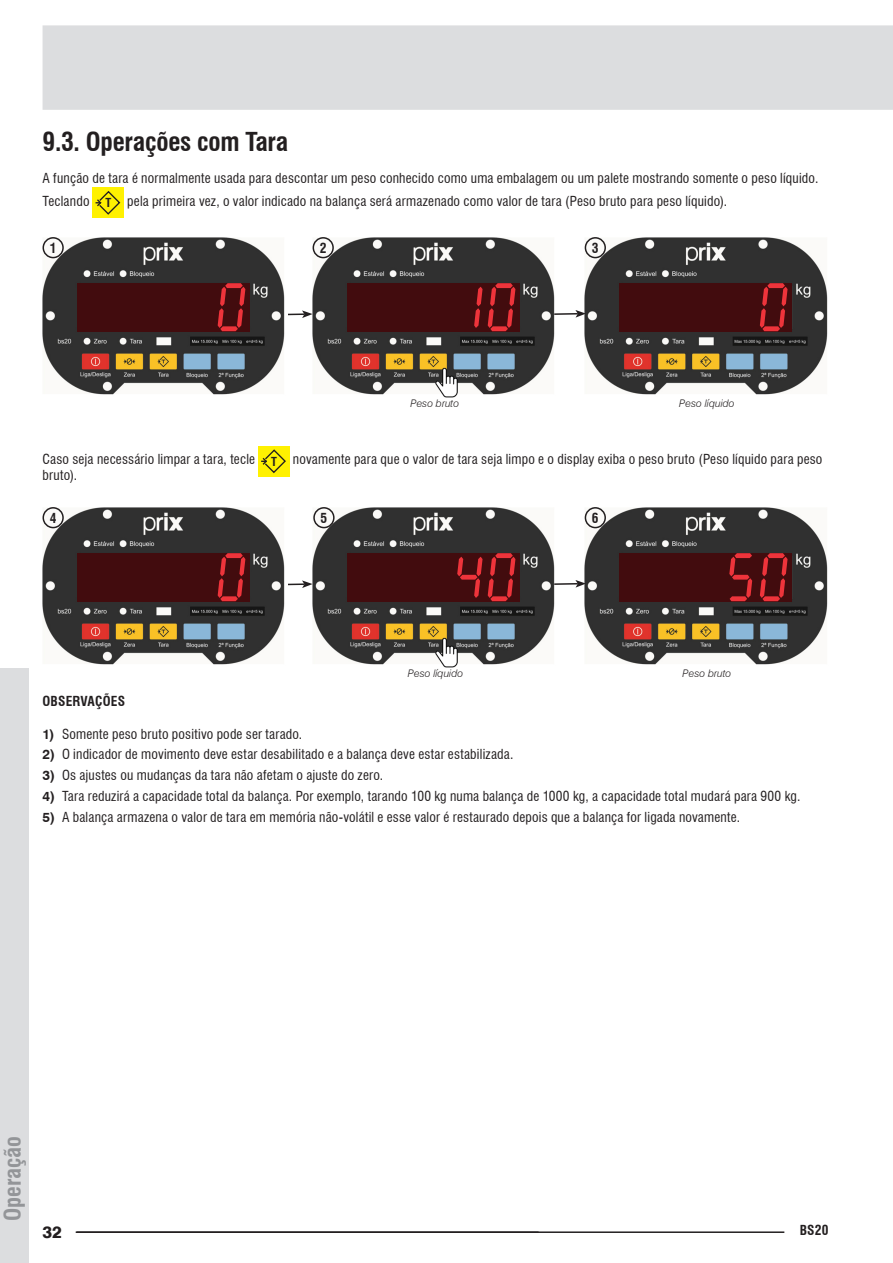
<style>
.page{position:relative;width:893px;height:1263px;background:#fff}
.page>*{position:absolute;margin:0;border:0;box-sizing:border-box;transform-origin:0 0}
.t1{font:60px "AG Font Mettler";color:#ee343b;scale:.89 1}
.t2{font:700 condensed 25.5px "Swiss 721 BT";letter-spacing:-.01em;color:#231f20}
.t3{font:700 condensed 22.5px "Swiss 721 BT";color:#939598}
.t4{font:800 16.5px "Swiss 721 BT";color:#231f20}
.Texto{font:condensed 13.5px "Swiss 721 BT";letter-spacing:.015em;color:#231f20}
.Texto-2{font:700 condensed 13.5px "Swiss 721 BT";letter-spacing:.01em;color:#231f20}
.t5{font:700 condensed 12.15px "Swiss 721 BT";color:#231f20}
.t6{font:italic 300 10.5px "Swiss 721 BT";color:#231f20}
.s1{font-weight:700;font-stretch:normal}
</style>
<div class="page">
<div style="left:43px;top:25px;width:850px;height:85px;background:#dcdddf"></div>
<div style="left:0;top:668px;width:29px;height:595px;background:#dcdddf"></div>
<hr style="left:76px;top:1231px;width:463px;height:2px;background:#231f20">
<hr style="left:77px;top:1231px;width:707px;height:2px;background:#231f20">
<div style="left:93px;top:188px;width:31px;height:30px;background:#fff101"></div>
<svg style="left:96px;top:191px;width:25px;height:24px"></svg>
<img style="left:313px;top:237px;width:242px;height:158px">
<div style="left:347px;top:283px;width:172px;height:48px;background:#420c0e"></div>
<img style="left:585px;top:237px;width:243px;height:158px">
<div style="left:620px;top:283px;width:172px;height:48px;background:#420c0e"></div>
<hr style="left:554px;top:313px;width:24px;height:2px;background:#231f20">
<svg style="left:575px;top:310px;width:11px;height:8px"></svg>
<hr style="left:281px;top:313px;width:23px;height:2px;background:#231f20">
<svg style="left:302px;top:310px;width:11px;height:8px"></svg>
<img style="left:427px;top:364px;width:38px;height:34px">
<img style="left:43px;top:237px;width:244px;height:158px">
<div style="left:77px;top:283px;width:172px;height:48px;background:#420c0e"></div>
<div style="left:259px;top:446px;width:31px;height:30px;background:#fff101"></div>
<svg style="left:261px;top:449px;width:25px;height:25px"></svg>
<img style="left:313px;top:507px;width:242px;height:158px">
<div style="left:347px;top:553px;width:172px;height:48px;background:#420c0e"></div>
<img style="left:585px;top:507px;width:243px;height:158px">
<div style="left:620px;top:553px;width:172px;height:48px;background:#420c0e"></div>
<hr style="left:554px;top:583px;width:24px;height:2px;background:#231f20">
<svg style="left:575px;top:580px;width:11px;height:8px"></svg>
<hr style="left:281px;top:583px;width:23px;height:2px;background:#231f20">
<svg style="left:302px;top:580px;width:11px;height:8px"></svg>
<img style="left:427px;top:634px;width:38px;height:34px">
<img style="left:43px;top:507px;width:244px;height:158px">
<div style="left:77px;top:553px;width:172px;height:48px;background:#420c0e"></div>
<div style="left:43px;top:237px;width:21px;height:21px;border:2px solid #231f20;border-radius:50%"></div>
<div style="left:313px;top:237px;width:21px;height:21px;border:2px solid #231f20;border-radius:50%"></div>
<div style="left:585px;top:237px;width:21px;height:21px;border:2px solid #231f20;border-radius:50%"></div>
<div style="left:43px;top:507px;width:21px;height:21px;border:2px solid #231f20;border-radius:50%"></div>
<div style="left:313px;top:507px;width:22px;height:21px;border:2px solid #231f20;border-radius:50%"></div>
<div style="left:585px;top:507px;width:21px;height:21px;border:2px solid #231f20;border-radius:50%"></div>
<p class="t2" style="left:43px;top:127px;width:247px">9.3. Operações com Tara</p>
<p class="Texto" style="left:43px;top:170px;width:777px">A função de tara é normalmente usada para descontar um peso conhecido como uma embalagem ou um palete mostrando somente o peso líquido.</p>
<p class="Texto" style="left:43px;top:193px;width:49px">Teclando</p>
<p class="t5" style="left:105px;top:196px;width:7px">T</p>
<p class="Texto" style="left:127px;top:193px;width:601px">pela primeira vez, o valor indicado na balança será armazenado como valor de tara (Peso bruto para peso líquido).</p>
<p class="Texto-2" style="left:50px;top:240px;width:8px">1</p>
<p class="Texto-2" style="left:320px;top:240px;width:8px">2</p>
<p class="Texto-2" style="left:592px;top:240px;width:8px">3</p>
<p class="t1" style="left:216px;top:283px;width:40px">0</p>
<p class="t1" style="left:454px;top:283px;width:77px">10</p>
<p class="t1" style="left:759px;top:283px;width:40px">0</p>
<p class="t6" style="left:410px;top:397px;width:50px">Peso bruto</p>
<p class="t6" style="left:679px;top:397px;width:57px">Peso líquido</p>
<p class="Texto" style="left:43px;top:451px;width:214px">Caso seja necessário limpar a tara, tecle</p>
<p class="t5" style="left:271px;top:454px;width:7px">T</p>
<p class="Texto" style="left:293px;top:451px;width:531px">novamente para que o valor de tara seja limpo e o display exiba o peso bruto (Peso líquido para peso</p>
<p class="Texto" style="left:43px;top:467px;width:36px">bruto).</p>
<p class="Texto-2" style="left:50px;top:510px;width:8px">4</p>
<p class="Texto-2" style="left:321px;top:510px;width:8px">5</p>
<p class="Texto-2" style="left:592px;top:510px;width:8px">6</p>
<p class="t1" style="left:216px;top:553px;width:40px">0</p>
<p class="t1" style="left:454px;top:553px;width:77px">40</p>
<p class="t1" style="left:726px;top:553px;width:77px">50</p>
<p class="t6" style="left:408px;top:667px;width:57px">Peso líquido</p>
<p class="t6" style="left:683px;top:667px;width:50px">Peso bruto</p>
<p class="Texto-2" style="left:43px;top:693px;width:84px">OBSERVAÇÕES</p>
<p class="Texto" style="left:43px;top:726px;width:261px"><span class="s1">1)</span> Somente peso bruto positivo pode ser tarado.</p>
<p class="Texto" style="left:43px;top:746px;width:472px"><span class="s1">2)</span> O indicador de movimento deve estar desabilitado e a balança deve estar estabilizada.</p>
<p class="Texto" style="left:43px;top:767px;width:342px"><span class="s1">3)</span> Os ajustes ou mudanças da tara não afetam o ajuste do zero.</p>
<p class="Texto" style="left:43px;top:788px;width:759px"><span class="s1">4)</span> Tara reduzirá a capacidade total da balança. Por exemplo, tarando 100 kg numa balança de 1000 kg, a capacidade total mudará para 900 kg.</p>
<p class="Texto" style="left:43px;top:809px;width:699px"><span class="s1">5)</span> A balança armazena o valor de tara em memória não-volátil e esse valor é restaurado depois que a balança for ligada novamente.</p>
<h3 class="t3" style="left:-1px;top:1221px;width:87px;rotate:-90deg">Operação</h3>
<p class="t4" style="left:43px;top:1222px;width:21px">32</p>
<p class="Texto-2" style="left:800px;top:1222px;width:30px">BS20</p>
</div>
